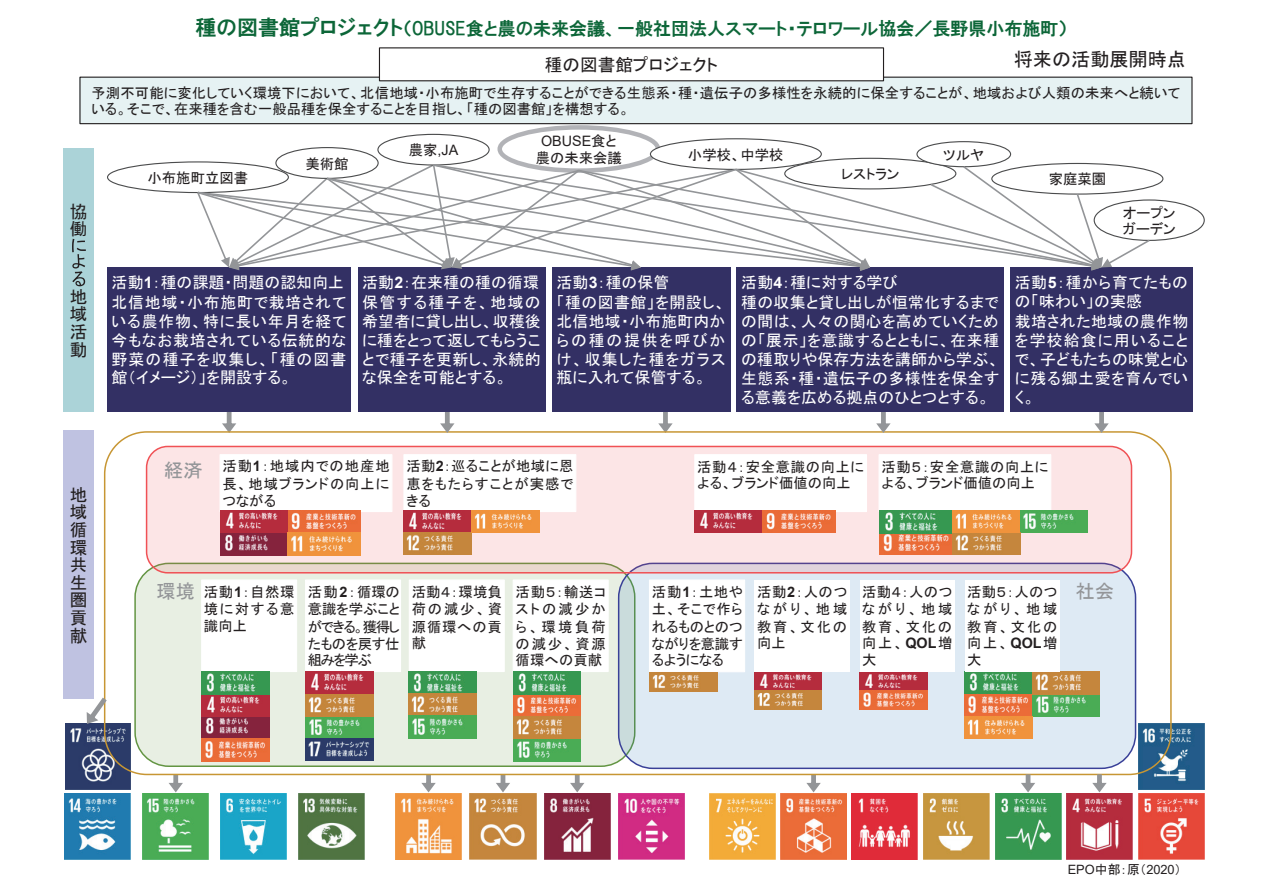
<style>
.page{position:relative;width:1263px;height:893px;background:#fff}
.page>*{position:absolute;margin:0;border:0;box-sizing:border-box;transform-origin:0 0}
.t1{font:19.2px "MS P Gothic";color:#231f20}
.t2{font:19.2px "MS P Gothic";color:#939598}
.t3{font:18px "HGP Gothic E";color:#0c6638}
.t4{font:17.55px/17.5px "MS P Gothic";color:#231f20;text-align:justify}
.t5{font:15.9px/19.2px "MS P Gothic";letter-spacing:.025em;color:#fff}
.t6{font:15.9px/19.2px "MS P Gothic";letter-spacing:.045em;color:#fff}
.t7{font:14.4px/17.2px "MS P Gothic";letter-spacing:.01em;color:#231f20;text-align:justify}
.t8{font:14.4px/16.6px "MS P Gothic";letter-spacing:.03em;color:#231f20}
.t9{font:14.4px/17.9px "MS P Gothic";letter-spacing:.065em;color:#231f20}
.t10{font:14.4px "Arial";color:#231f20}
.t11{font:12.75px "Arial";letter-spacing:-.005em;color:#231f20}
.s1{font-size:21px}
.s2{font-family:"MS P Gothic"}
.s3{font-family:"Arial";font-weight:700}
</style>
<div class="page">
<svg style="left:222px;top:412px;width:14px;height:19px"></svg>
<svg style="left:658px;top:412px;width:15px;height:19px"></svg>
<img style="left:395px;top:794px;width:66px;height:65px">
<img style="left:852px;top:794px;width:66px;height:65px">
<img style="left:923px;top:793px;width:67px;height:66px">
<img style="left:995px;top:794px;width:66px;height:65px">
<img style="left:1067px;top:794px;width:65px;height:65px">
<img style="left:1139px;top:793px;width:66px;height:66px">
<img style="left:221px;top:793px;width:66px;height:66px">
<img style="left:709px;top:793px;width:66px;height:66px">
<img style="left:544px;top:794px;width:66px;height:65px">
<img style="left:781px;top:794px;width:65px;height:65px">
<img style="left:619px;top:793px;width:66px;height:66px">
<img style="left:470px;top:793px;width:66px;height:66px">
<img style="left:298px;top:794px;width:67px;height:65px">
<img style="left:65px;top:794px;width:66px;height:65px">
<img style="left:143px;top:794px;width:66px;height:65px">
<div style="left:135px;top:563px;width:500px;height:203px;background:#e8efe3;border-radius:34px"></div>
<svg style="left:619px;top:563px;width:516px;height:205px;background:#dce7ef"></svg>
<div style="left:618px;top:563px;width:518px;height:206px;border:2px solid #394098;border-radius:34px"></div>
<svg style="left:147px;top:446px;width:984px;height:127px;background:#f5dfe0"></svg>
<div style="left:146px;top:446px;width:986px;height:127px;border:2px solid #f05155;border-radius:21px"></div>
<img style="left:1139px;top:724px;width:65px;height:65px">
<img style="left:65px;top:724px;width:66px;height:65px">
<div style="left:80px;top:77px;width:1112px;height:47px;background:#e6f2f3"></div>
<div style="left:79px;top:77px;width:1113px;height:47px;border:1px solid #231f20"></div>
<div style="left:379px;top:47px;width:505px;height:34px;background:#fff;border:1px solid #231f20"></div>
<div style="left:107px;top:161px;width:182px;height:32px;border:1px solid #4b4c4d;border-radius:50%"></div>
<div style="left:107px;top:268px;width:244px;height:144px;background:#333064"></div>
<div style="left:497px;top:125px;width:163px;height:48px;border:4px solid #b2b3b7;border-radius:50%"></div>
<div style="left:649px;top:579px;width:96px;height:93px;background:#fff;border:1px solid #fff"></div>
<div style="left:201px;top:579px;width:96px;height:93px;background:#fff;border:1px solid #fff"></div>
<div style="left:305px;top:579px;width:96px;height:93px;background:#fff;border:1px solid #fff"></div>
<div style="left:754px;top:580px;width:96px;height:92px;background:#fff"></div>
<div style="left:219px;top:454px;width:173px;height:58px;background:#fff"></div>
<div style="left:64px;top:431px;width:30px;height:268px;background:#bfc2e1"></div>
<div style="left:64px;top:149px;width:30px;height:263px;background:#abd3d8"></div>
<svg style="left:72px;top:239px;width:14px;height:47px"></svg>
<svg style="left:806px;top:775px;width:15px;height:17px"></svg>
<svg style="left:570px;top:775px;width:14px;height:17px"></svg>
<svg style="left:421px;top:775px;width:15px;height:17px"></svg>
<svg style="left:496px;top:775px;width:14px;height:17px"></svg>
<svg style="left:169px;top:775px;width:14px;height:17px"></svg>
<div style="left:104px;top:431px;width:1068px;height:344px;border:2px solid #c79633;border-radius:42px"></div>
<svg style="left:1094px;top:412px;width:15px;height:21px"></svg>
<svg style="left:87px;top:698px;width:20px;height:26px"></svg>
<svg style="left:1092px;top:774px;width:15px;height:18px"></svg>
<div style="left:403px;top:454px;width:173px;height:58px;background:#fff;border:1px solid #fff"></div>
<div style="left:552px;top:268px;width:178px;height:144px;background:#333064"></div>
<div style="left:1010px;top:268px;width:183px;height:144px;background:#333064"></div>
<div style="left:650px;top:139px;width:171px;height:30px;background:#fff;border-radius:50%"></div>
<div style="left:650px;top:138px;width:172px;height:32px;border:1px solid #4b4c4d;border-radius:50%"></div>
<div style="left:377px;top:134px;width:113px;height:32px;border:1px solid #4b4c4d;border-radius:50%"></div>
<div style="left:275px;top:147px;width:104px;height:32px;border:1px solid #4b4c4d;border-radius:50%"></div>
<div style="left:694px;top:454px;width:173px;height:58px;background:#fff"></div>
<div style="left:409px;top:579px;width:96px;height:93px;background:#fff;border:1px solid #fff"></div>
<div style="left:513px;top:579px;width:96px;height:93px;background:#fff;border:1px solid #fff"></div>
<div style="left:859px;top:580px;width:95px;height:92px;background:#fff"></div>
<svg style="left:440px;top:412px;width:14px;height:21px"></svg>
<div style="left:358px;top:268px;width:188px;height:144px;background:#333064"></div>
<svg style="left:876px;top:412px;width:14px;height:21px"></svg>
<div style="left:736px;top:268px;width:268px;height:144px;background:#333064"></div>
<img style="left:202px;top:672px;width:67px;height:89px">
<img style="left:220px;top:510px;width:141px;height:45px">
<img style="left:649px;top:672px;width:68px;height:19px">
<img style="left:306px;top:672px;width:67px;height:89px">
<img style="left:754px;top:672px;width:68px;height:37px">
<img style="left:404px;top:511px;width:68px;height:44px">
<img style="left:472px;top:510px;width:67px;height:23px">
<img style="left:409px;top:672px;width:68px;height:66px">
<img style="left:859px;top:672px;width:68px;height:38px">
<img style="left:695px;top:510px;width:141px;height:23px">
<img style="left:513px;top:672px;width:68px;height:89px">
<img style="left:964px;top:671px;width:68px;height:68px">
<img style="left:1032px;top:671px;width:68px;height:45px">
<div style="left:965px;top:580px;width:94px;height:92px;background:#fff"></div>
<div style="left:878px;top:454px;width:173px;height:58px;background:#fff;border:1px solid #fff"></div>
<img style="left:879px;top:511px;width:141px;height:44px">
<img style="left:1019px;top:510px;width:68px;height:23px">
<svg style="left:1021px;top:774px;width:14px;height:18px"></svg>
<svg style="left:785px;top:158px;width:171px;height:31px"></svg>
<div style="left:784px;top:158px;width:172px;height:31px;border:1px solid #4b4c4d;border-radius:50%"></div>
<div style="left:917px;top:142px;width:93px;height:25px;background:#fff;border-radius:50%"></div>
<div style="left:916px;top:141px;width:95px;height:26px;border:1px solid #4b4c4d;border-radius:50%"></div>
<svg style="left:992px;top:163px;width:171px;height:31px"></svg>
<svg style="left:197px;top:164px;width:953px;height:107px"></svg>
<p class="t3" style="left:196px;top:19px;width:873px"><span class="s1">種の図書館プロジェクト</span>（OBUSE食と農の未来会議、一般社団法人スマート・テロワール協会／長野県小布施町）</p>
<p class="t4" style="left:545px;top:56px;width:175px">種の図書館プロジェクト</p>
<h1 class="t1" style="left:1014px;top:49px;width:174px">将来の活動展開時点</h1>
<p class="t7" style="left:91px;top:84px;width:1091px;line-height:16.6px">予測不可能に変化していく環境下において、北信地域・小布施町で生存することができる生態系・種・遺伝子の多様性を永続的に保全することが、地域および人類の未来へと続いている。そこで、在来種を含む一般品種を保全することを目指し、「種の図書館」を構想する。</p>
<p class="t4" style="left:70px;top:202px;width:19px">協働</p>
<p class="t4" style="left:70px;top:288px;width:19px">地域活動</p>
<p class="t7" style="left:148px;top:169px;width:102px">小布施町立図書</p>
<p class="t7" style="left:305px;top:155px;width:45px">美術館</p>
<p class="t10" style="left:541px;top:131px;width:77px">OBUSE<span class="s2">食と</span></p>
<p class="t7" style="left:536px;top:149px;width:88px">農の未来会議</p>
<p class="t10" style="left:409px;top:140px;width:51px"><span class="s2">農家</span>,JA</p>
<p class="t7" style="left:688px;top:146px;width:97px">小学校、中学校</p>
<p class="t7" style="left:841px;top:165px;width:60px">レストラン</p>
<p class="t7" style="left:943px;top:146px;width:42px">ツルヤ</p>
<p class="t7" style="left:1049px;top:170px;width:59px">家庭菜園</p>
<p class="t7" style="left:1123px;top:204px;width:55px;line-height:16.6px">オープンガーデン</p>
<p class="t6" style="left:112px;top:272px;width:236px">活動<span class="s3">1</span>：種の課題・問題の認知向上北信地域・小布施町で栽培されている農作物、特に長い年月を経て今もなお栽培されている伝統的な野菜の種子を収集し、「種の図書館（イメージ）」を開設する。</p>
<p class="t5" style="left:362px;top:272px;width:180px;text-align:justify">活動<span class="s3">2</span>：在来種の種の循環保管する種子を、地域の希望者に貸し出し、収穫後に種をとって返してもらうことで種子を更新し、永続的な保全を可能とする。</p>
<p class="t5" style="left:741px;top:272px;width:260px">活動<span class="s3">4</span>：種に対する学び<br>種の収集と貸し出しが恒常化するまでの間は、人々の関心を高めていくための「展示」を意識するとともに、在来種の種取りや保存方法を講師から学ぶ、生態系・種・遺伝子の多様性を保全する意義を広める拠点のひとつとする。</p>
<p class="t5" style="left:556px;top:272px;width:171px">活動<span class="s3">3</span>：種の保管<br>「種の図書館」を開設し、北信地域・小布施町内からの種の提供を呼びかけ、収集した種をガラス瓶に入れて保管する。</p>
<p class="t5" style="left:1015px;top:272px;width:175px">活動<span class="s3">5</span>：種から育てたものの「味わい」の実感<br>栽培された地域の農作物を学校給食に用いることで、子どもたちの味覚と心に残る郷土愛を育んでいく。</p>
<p class="t7" style="left:406px;top:457px;width:169px">活動<span class="s3">2</span>：巡ることが地域に恩恵をもたらすことが実感できる</p>
<p class="t9" style="left:222px;top:457px;width:169px">活動<span class="s3">1</span>：地域内での地産地長、地域ブランドの向上に</p>
<p class="t8" style="left:697px;top:458px;width:168px">活動４：安全意識の向上による、ブランド価値の向上</p>
<p class="t8" style="left:881px;top:458px;width:168px">活動５：安全意識の向上による、ブランド価値の向上</p>
<h1 class="t2" style="left:164px;top:461px;width:40px">経済</h1>
<p class="t4" style="left:70px;top:486px;width:19px">地</p>
<p class="t7" style="left:222px;top:492px;width:55px">つながる</p>
<p class="t4" style="left:70px;top:503px;width:19px">域循環共生圏貢献</p>
<h1 class="t2" style="left:157px;top:581px;width:40px">環境</h1>
<h1 class="t2" style="left:1076px;top:582px;width:40px">社会</h1>
<p class="t7" style="left:204px;top:583px;width:92px">活動<span class="s3">1</span>：自然環境に対する意識向上</p>
<p class="t7" style="left:308px;top:583px;width:94px">活動<span class="s3">2</span>：循環の意識を学ぶことができる。獲得したものを戻す仕組みを学ぶ</p>
<p class="t7" style="left:757px;top:583px;width:92px">活動<span class="s3">2</span>：人のつながり、地域教育、文化の向上</p>
<p class="t7" style="left:652px;top:583px;width:92px">活動<span class="s3">1</span>：土地や土、そこで作られるものとのつながりを意識するようになる</p>
<p class="t7" style="left:412px;top:583px;width:92px">活動４：環境負荷の減少、資源循環への貢献</p>
<p class="t7" style="left:515px;top:583px;width:92px">活動５：輸送コストの減少から、環境負荷の減少、資源循環への貢献</p>
<p class="t7" style="left:862px;top:583px;width:92px">活動４：人のつながり、地域教育、文化の向上、<span class="s3">QOL</span>増大</p>
<p class="t7" style="left:967px;top:583px;width:92px">活動５：人のつながり、地域教育、文化の向上、<span class="s3">QOL</span>増大</p>
<p class="t11" style="left:1068px;top:860px;width:115px">EPO<span class="s2">中部：原（</span>2020<span class="s2">）</span></p>
</div>
